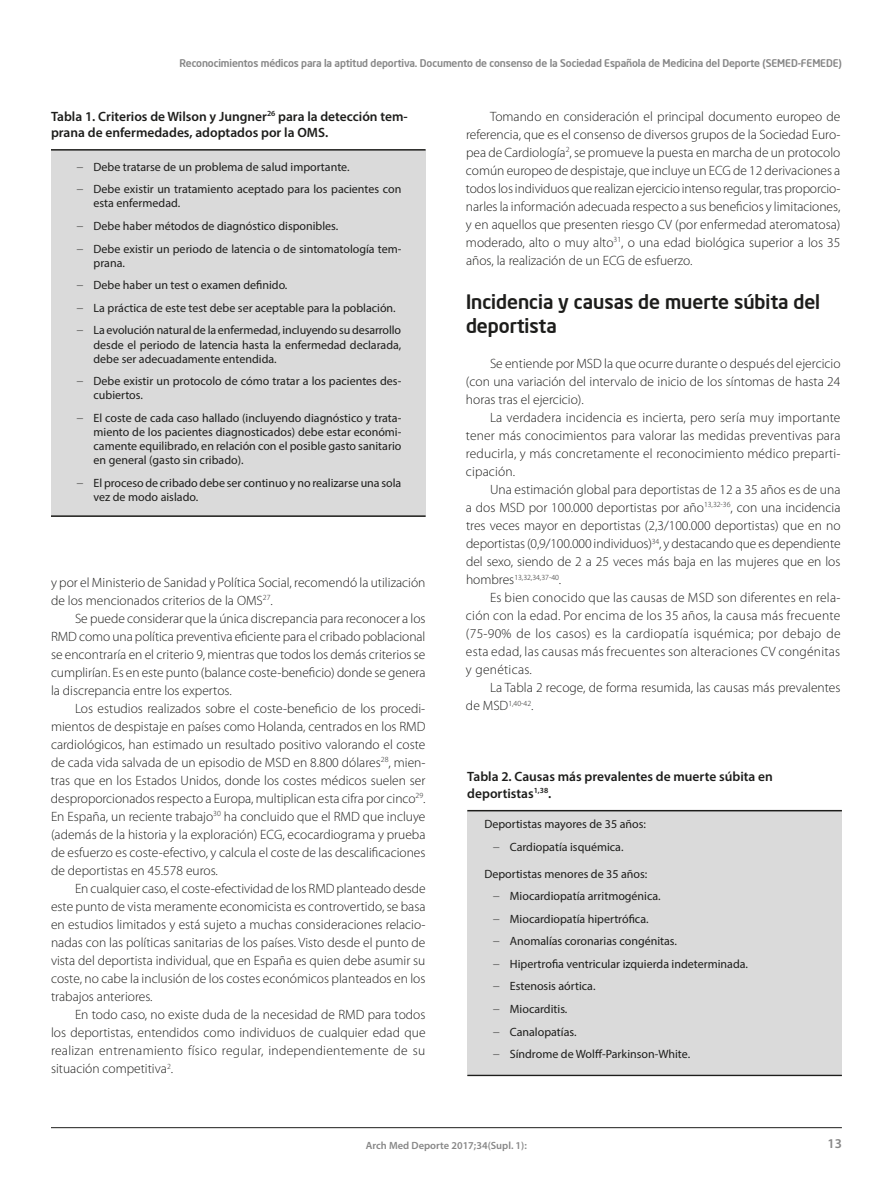
<style>
.page{position:relative;width:893px;height:1191px;background:#fff}
.page>*{position:absolute;margin:0;border:0;box-sizing:border-box;transform-origin:0 0}
.t1{font:500 19.5px/23.4px "Neo Sans Intel";color:#1d1d1b}
.t2{font:300 13.5px/18px "Myriad Pro";color:#1d1d1b;text-align:justify}
.t3{font:600 13.5px/16.2px "Myriad Pro";color:#1d1d1b}
.t4{font:600 13.5px "Myriad Pro";color:#878787}
.t5{font:12px/22.5px "Myriad Pro";color:#1d1d1b}
.t6{font:500 10.5px "Neo Sans Intel";letter-spacing:-.01em;color:#878787}
.t7{font:600 10.5px "Myriad Pro";color:#878787}
.t8{font:300 7.8px "Myriad Pro";color:#1d1d1b}
.s1{font-weight:300}
.s2{font-size:13.5px}
</style>
<div class="page">
<hr style="left:51px;top:1127px;width:791px;height:1px;background:#1d1d1b">
<div style="left:51px;top:150px;width:375px;height:367px;background:#dadada"></div>
<hr style="left:51px;top:149px;width:375px;height:2px;background:#1d1d1b">
<hr style="left:51px;top:515px;width:375px;height:2px;background:#1d1d1b">
<div style="left:467px;top:811px;width:375px;height:263px;background:#dadada"></div>
<hr style="left:467px;top:810px;width:375px;height:1px;background:#1d1d1b">
<hr style="left:467px;top:1074px;width:375px;height:2px;background:#1d1d1b">
<p class="t6" style="left:180px;top:56px;width:664px">Reconocimientos médicos para la aptitud deportiva. Documento de consenso de la Sociedad Española de Medicina del Deporte (SEMED-FEMEDE)</p>
<p class="t3" style="left:51px;top:108px;width:358px">Tabla 1. Criterios de Wilson y Jungner<sup>26</sup> para la detección tem&shy;prana de enfermedades, adoptados por la OMS.</p>
<p class="t5" style="left:77px;top:155px;width:326px"><span class="s1">−</span> Debe tratarse de un problema de salud importante.<br><span class="s1">−</span> Debe existir un tratamiento aceptado para los pacientes con</p>
<p class="t5" style="left:77px;top:192px;width:326px;text-indent:17px">esta enfermedad.<br><span class="s1">−</span> Debe haber métodos de diagnóstico disponibles.<br><span class="s1">−</span> Debe existir un periodo de latencia o de sintomatología tem-</p>
<p class="t5" style="left:77px;top:251px;width:326px;text-indent:17px">prana.<br><span class="s1">−</span> Debe haber un test o examen definido.<br><span class="s1">−</span> La práctica de este test debe ser aceptable para la población. <span class="s1">−</span> La evolución natural de la enfermedad, incluyendo su desarrollo</p>
<p class="t5" style="left:94px;top:337px;width:309px;line-height:14.1px">desde el periodo de latencia hasta la enfermedad declarada, debe ser adecuadamente entendida.</p>
<p class="t5" style="left:94px;top:374px;width:309px;line-height:14.1px;text-indent:-17px"><span class="s1">−</span> Debe existir un protocolo de cómo tratar a los pacientes des&shy;cubiertos.</p>
<p class="t5" style="left:94px;top:411px;width:309px;line-height:14.1px;text-align:justify;text-indent:-17px"><span class="s1">−</span> El coste de cada caso hallado (incluyendo diagnóstico y trata&shy;miento de los pacientes diagnosticados) debe estar económi&shy;camente equilibrado, en relación con el posible gasto sanitario en general (gasto sin cribado).</p>
<p class="t5" style="left:94px;top:476px;width:309px;line-height:14.1px;text-indent:-17px"><span class="s1">−</span> El proceso de cribado debe ser continuo y no realizarse una sola vez de modo aislado.</p>
<p class="t2" style="left:51px;top:573px;width:376px">y por el Ministerio de Sanidad y Política Social, recomendó la utilización de los mencionados criterios de la OMS<sup>27</sup>.</p>
<p class="t2" style="left:51px;top:609px;width:376px;text-indent:24px">Se puede considerar que la única discrepancia para reconocer a los RMD como una política preventiva eficiente para el cribado poblacional se encontraría en el criterio 9, mientras que todos los demás criterios se cumplirían. Es en este punto (balance coste-beneficio) donde se genera la discrepancia entre los expertos.</p>
<p class="t2" style="left:51px;top:699px;width:376px;text-indent:24px">Los estudios realizados sobre el coste-beneficio de los procedi&shy;mientos de despistaje en países como Holanda, centrados en los RMD cardiológicos, han estimado un resultado positivo valorando el coste de cada vida salvada de un episodio de MSD en 8.800 dólares<sup>28</sup>, mien&shy;tras que en los Estados Unidos, donde los costes médicos suelen ser desproporcionados respecto a Europa, multiplican esta cifra por cinco<sup>29</sup>.<br>En España, un reciente trabajo<sup>30</sup> ha concluido que el RMD que incluye (además de la historia y la exploración) ECG, ecocardiograma y prueba de esfuerzo es coste-efectivo, y calcula el coste de las descalificaciones de deportistas en 45.578 euros.</p>
<p class="t2" style="left:51px;top:879px;width:376px;text-indent:24px">En cualquier caso, el coste-efectividad de los RMD planteado desde este punto de vista meramente economicista es controvertido, se basa en estudios limitados y está sujeto a muchas consideraciones relacio&shy;nadas con las políticas sanitarias de los países. Visto desde el punto de vista del deportista individual, que en España es quien debe asumir su coste, no cabe la inclusión de los costes económicos planteados en los trabajos anteriores.</p>
<p class="t2" style="left:51px;top:1005px;width:376px;text-indent:24px">En todo caso, no existe duda de la necesidad de RMD para todos los deportistas, entendidos como individuos de cualquier edad que realizan entrenamiento físico regular, independientemente de su situación competitiva<sup>2</sup>.</p>
<p class="t2" style="left:466px;top:107px;width:376px;text-indent:24px">Tomando en consideración el principal documento europeo de referencia, que es el consenso de diversos grupos de la Sociedad Euro&shy;pea de Cardiología<sup>2</sup>, se promueve la puesta en marcha de un protocolo común europeo de despistaje, que incluye un ECG de 12 derivaciones a todos los individuos que realizan ejercicio intenso regular, tras proporcio&shy;narles la información adecuada respecto a sus beneficios y limitaciones, y en aquellos que presenten riesgo CV (por enfermedad ateromatosa) moderado, alto o muy alto<sup>31</sup>, o una edad biológica superior a los 35 años, la realización de un ECG de esfuerzo.</p>
<h1 class="t1" style="left:466px;top:290px;width:356px">Incidencia y causas de muerte súbita del deportista</h1>
<p class="t2" style="left:466px;top:354px;width:376px;text-indent:24px">Se entiende por MSD la que ocurre durante o después del ejercicio (con una variación del intervalo de inicio de los síntomas de hasta 24 horas tras el ejercicio).</p>
<p class="t2" style="left:466px;top:408px;width:376px;text-indent:24px">La verdadera incidencia es incierta, pero sería muy importante tener más conocimientos para valorar las medidas preventivas para reducirla, y más concretamente el reconocimiento médico preparti&shy;cipación.</p>
<p class="t2" style="left:466px;top:480px;width:376px;text-indent:24px">Una estimación global para deportistas de 12 a 35 años es de una a dos MSD por 100.000 deportistas por año<sup>13,32-36</sup>, con una incidencia tres veces mayor en deportistas (2,3/100.000 deportistas) que en no deportistas (0,9/100.000 individuos)<sup>34</sup>, y destacando que es dependiente del sexo, siendo de 2 a 25 veces más baja en las mujeres que en los</p>
<p class="t8" style="left:466px;top:572px;width:97px"><span class="s2">hombres</span>13,32,34,37-40<span class="s2">.</span></p>
<p class="t2" style="left:466px;top:588px;width:376px;text-indent:24px">Es bien conocido que las causas de MSD son diferentes en rela&shy;ción con la edad. Por encima de los 35 años, la causa más frecuente (75-90% de los casos) es la cardiopatía isquémica; por debajo de esta edad, las causas más frecuentes son alteraciones CV congénitas y genéticas.</p>
<p class="t2" style="left:490px;top:678px;width:352px">La Tabla 2 recoge, de forma resumida, las causas más prevalentes</p>
<p class="t8" style="left:466px;top:698px;width:69px"><span class="s2">de MSD</span>1,40-42<span class="s2">.</span></p>
<p class="t3" style="left:467px;top:768px;width:307px">Tabla 2. Causas más prevalentes de muerte súbita en deportistas<sup>1,38</sup>.</p>
<p class="t5" style="left:493px;top:813px;width:155px;text-indent:-8px">Deportistas mayores de 35 años: <span class="s1">−</span> Cardiopatía isquémica.</p>
<p class="t5" style="left:493px;top:862px;width:257px;text-indent:-8px">Deportistas menores de 35 años:<br><span class="s1">−</span> Miocardiopatía arritmogénica.<br><span class="s1">−</span> Miocardiopatía hipertrófica.<br><span class="s1">−</span> Anomalías coronarias congénitas.<br><span class="s1">−</span> Hipertrofia ventricular izquierda indeterminada. <span class="s1">−</span> Estenosis aórtica.<br><span class="s1">−</span> Miocarditis.<br><span class="s1">−</span> Canalopatías.<br><span class="s1">−</span> Síndrome de Wolff-Parkinson-White.</p>
<p class="t7" style="left:366px;top:1138px;width:162px">Arch Med Deporte 2017;34(Supl. 1):</p>
<p class="t4" style="left:827px;top:1135px;width:16px">13</p>
</div>
